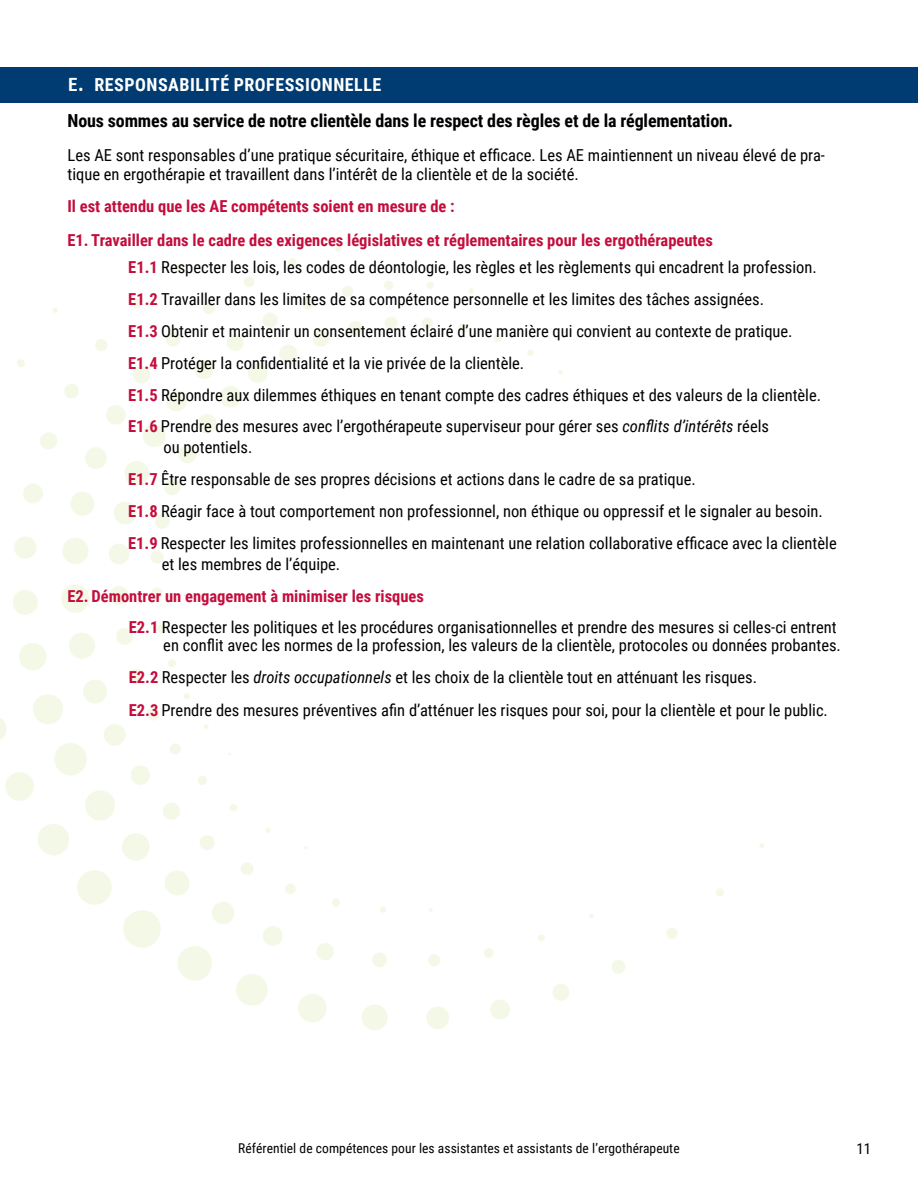
<style>
.page{position:relative;width:918px;height:1188px;background:#fff}
.page>*{position:absolute;margin:0;border:0;box-sizing:border-box;transform-origin:0 0}
.t1{font:700 18px/35.5px "Roboto Condensed";letter-spacing:-.01em;color:#000}
.t2{font:16.5px/31.8px "Roboto Condensed";color:#000}
.t3{font:700 16.5px/33.5px "Roboto Condensed";color:#c40d3c}
.t4{font:15px "Roboto Condensed";color:#000}
.t5{font:13.5px "Roboto Condensed";letter-spacing:.005em;color:#000}
.s1{font-family:"Calibri";font-size:21px;color:#fff}
.s2{color:#fff}
.s3{font-weight:700;color:#c40d3c}
.s4{font-style:italic}
</style>
<div class="page">
<img style="left:1px;top:236px;width:763px;height:794px">
<div style="left:0;top:67px;width:918px;height:36px;background:#003b71"></div>
<p class="t1" style="left:67px;top:67px;width:667px"><span class="s1">E.</span> <span class="s2">RESPONSABILITÉ PROFESSIONNELLE<br></span>Nous sommes au service de notre clientèle dans le respect des règles et de la réglementation.</p>
<p class="t2" style="left:68px;top:144px;width:759px;line-height:19.8px">Les AE sont responsables d’une pratique sécuritaire, éthique et efficace. Les AE maintiennent un niveau élevé de pra&shy;tique en ergothérapie et travaillent dans l’intérêt de la clientèle et de la société.</p>
<p class="t3" style="left:68px;top:189px;width:647px">Il est attendu que les AE compétents soient en mesure de :<br>E1. Travailler dans le cadre des exigences législatives et réglementaires pour les ergothérapeutes</p>
<p class="t2" style="left:128px;top:251px;width:694px"><span class="s3">E1.1</span> Respecter les lois, les codes de déontologie, les règles et les règlements qui encadrent la profession.<br><span class="s3">E1.2</span> Travailler dans les limites de sa compétence personnelle et les limites des tâches assignées.<br><span class="s3">E1.3</span> Obtenir et maintenir un consentement éclairé d’une manière qui convient au contexte de pratique.<br><span class="s3">E1.4</span> Protéger la confidentialité et la vie privée de la clientèle.<br><span class="s3">E1.5</span> Répondre aux dilemmes éthiques en tenant compte des cadres éthiques et des valeurs de la clientèle.<br><span class="s3">E1.6</span> Prendre des mesures avec l’ergothérapeute superviseur pour gérer ses <span class="s4">conflits d’intérêts</span> réels</p>
<p class="t2" style="left:128px;top:431px;width:710px;text-indent:35px">ou potentiels.<br><span class="s3">E1.7</span> Être responsable de ses propres décisions et actions dans le cadre de sa pratique.<br><span class="s3">E1.8</span> Réagir face à tout comportement non professionnel, non éthique ou oppressif et le signaler au besoin.<br><span class="s3">E1.9</span> Respecter les limites professionnelles en maintenant une relation collaborative efficace avec la clientèle</p>
<p class="t2" style="left:162px;top:547px;width:180px">et les membres de l’équipe.</p>
<p class="t2" style="left:129px;top:579px;width:709px;line-height:31.3px;text-indent:-61px"><span class="s3">E2. Démontrer un engagement à minimiser les risques<br>E2.1</span> Respecter les politiques et les procédures organisationnelles et prendre des mesures si celles-ci entrent</p>
<p class="t2" style="left:129px;top:628px;width:714px;line-height:32.7px;text-indent:35px">en conflit avec les normes de la profession, les valeurs de la clientèle, protocoles ou données probantes.<br><span class="s3">E2.2</span> Respecter les <span class="s4">droits occupationnels</span> et les choix de la clientèle tout en atténuant les risques.<br><span class="s3">E2.3</span> Prendre des mesures préventives afin d’atténuer les risques pour soi, pour la clientèle et pour le public.</p>
<p class="t5" style="left:238px;top:1138px;width:443px">Référentiel de compétences pour les assistantes et assistants de l’ergothérapeute</p>
<p class="t4" style="left:856px;top:1138px;width:16px">11</p>
</div>
